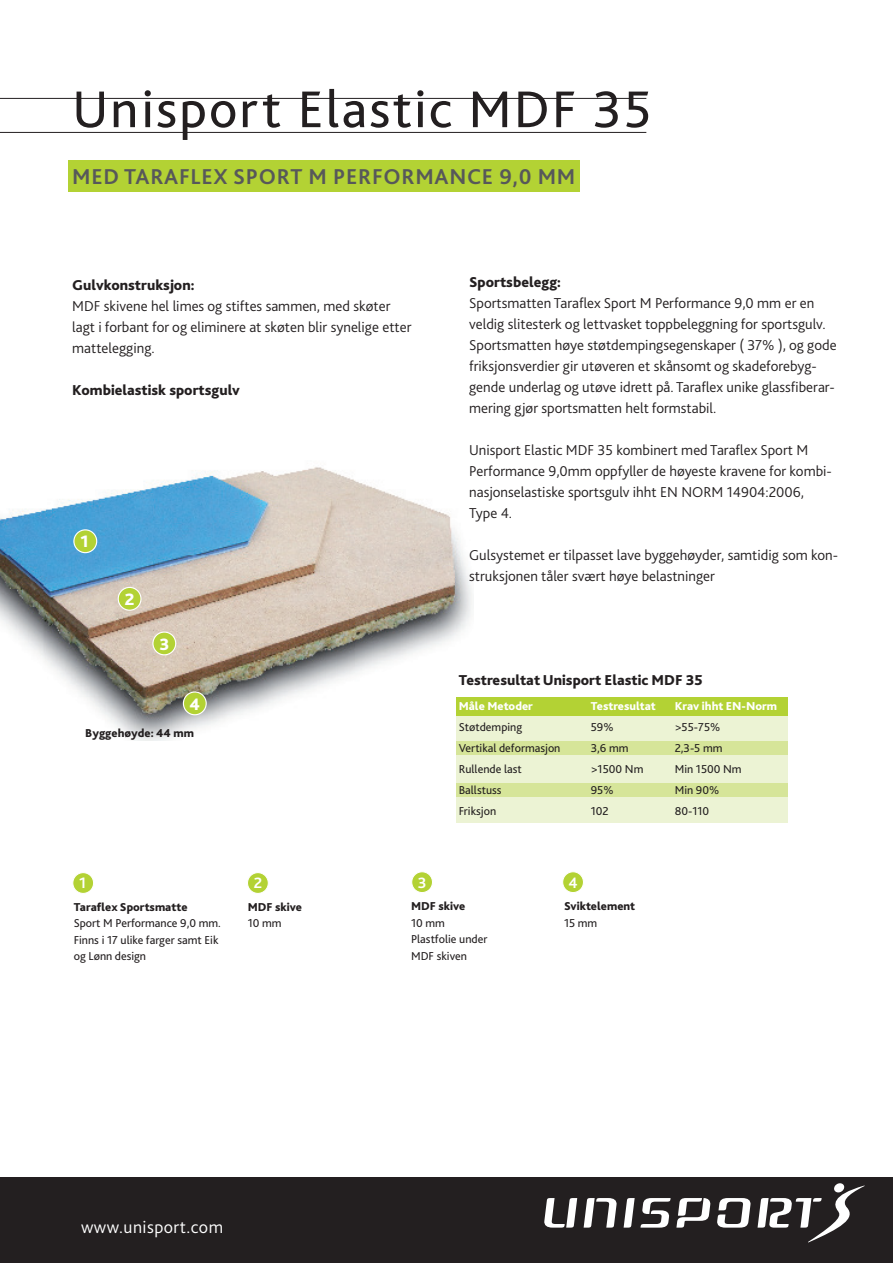
<style>
.page{position:relative;width:893px;height:1263px;background:#fff}
.page>*{position:absolute;margin:0;border:0;box-sizing:border-box;transform-origin:0 0}
.t1{font:54px "Bliss 2";letter-spacing:.04em;color:#231f20}
.t2{font:700 22.5px "Bliss 2";letter-spacing:.03em;color:#57585a}
.t3{font:300 18px "Bliss 2";letter-spacing:.025em;color:#fff}
.text{font:800 17.25px "Bliss 2";color:#fff}
.text-2{font:700 15.75px "Bliss 2";color:#fff}
.text-3{font:300 15px/21px "Bliss 2";color:#231f20}
.text-4{font:800 15px "Bliss 2";color:#231f20}
.text-5{font:12px "Bliss 2";color:#231f20}
.text-6{font:800 12px "Bliss 2";color:#231f20}
.text-7{font:800 12px "Bliss 2";color:#fff}
.Rubrik3{font:800 12px "Bliss 2";color:#231f20}
.s1{font-weight:800}
</style>
<div class="page">
<img style="left:0;top:467px;width:472px;height:274px">
<div style="left:68px;top:161px;width:512px;height:31px;background:#b3d234"></div>
<div style="left:74px;top:530px;width:23px;height:23px;background:#b3d234;border-radius:50%"></div>
<div style="left:73px;top:529px;width:24px;height:24px;border:1px solid #fff;border-radius:50%"></div>
<div style="left:118px;top:587px;width:23px;height:23px;background:#b3d234;border-radius:50%"></div>
<div style="left:118px;top:587px;width:24px;height:24px;border:1px solid #fff;border-radius:50%"></div>
<div style="left:153px;top:632px;width:23px;height:23px;background:#b3d234;border-radius:50%"></div>
<div style="left:152px;top:631px;width:24px;height:24px;border:1px solid #fff;border-radius:50%"></div>
<div style="left:73px;top:873px;width:21px;height:20px;background:#b3d234;border-radius:50%"></div>
<div style="left:72px;top:872px;width:22px;height:22px;border:1px solid #fff;border-radius:50%"></div>
<div style="left:247px;top:873px;width:21px;height:20px;background:#b3d234;border-radius:50%"></div>
<div style="left:247px;top:872px;width:22px;height:22px;border:1px solid #fff;border-radius:50%"></div>
<div style="left:412px;top:872px;width:20px;height:20px;background:#b3d234;border-radius:50%"></div>
<div style="left:411px;top:871px;width:22px;height:22px;border:1px solid #fff;border-radius:50%"></div>
<div style="left:0;top:1178px;width:893px;height:85px;background:#231f20"></div>
<svg style="left:544px;top:1183px;width:321px;height:59px"></svg>
<hr style="left:0;top:98px;width:646px;height:1px;background:#231f20">
<hr style="left:0;top:132px;width:646px;height:1px;background:#231f20">
<div style="left:456px;top:713px;width:331px;height:109px;background:#ecf3d4"></div>
<div style="left:456px;top:741px;width:331px;height:14px;background:#d6e599"></div>
<div style="left:456px;top:783px;width:331px;height:14px;background:#d6e599"></div>
<div style="left:456px;top:697px;width:331px;height:18px;background:#b3d234"></div>
<div style="left:563px;top:872px;width:20px;height:20px;background:#b3d234;border-radius:50%"></div>
<div style="left:562px;top:871px;width:22px;height:22px;border:1px solid #fff;border-radius:50%"></div>
<div style="left:183px;top:692px;width:23px;height:23px;background:#b3d234;border-radius:50%"></div>
<div style="left:183px;top:691px;width:24px;height:24px;border:1px solid #fff;border-radius:50%"></div>
<p class="t1" style="left:72px;top:76px;width:581px">Unisport Elastic MDF 35</p>
<p class="t2" style="left:72px;top:163px;width:505px">MED TARAFLEX SPORT M PERFORMANCE 9,0 MM</p>
<p class="text-3" style="left:72px;top:274px;width:341px"><span class="s1">Gulvkonstruksjon:<br></span>MDF skivene hel limes og stiftes sammen, med skøter lagt i forbant for og eliminere at skøten blir synelige etter mattelegging.</p>
<p class="text-4" style="left:72px;top:381px;width:169px">Kombielastisk sportsgulv</p>
<p class="text" style="left:81px;top:531px;width:10px">1</p>
<p class="text" style="left:125px;top:588px;width:11px">2</p>
<p class="text" style="left:159px;top:633px;width:11px">3</p>
<p class="text" style="left:190px;top:693px;width:12px">4</p>
<p class="Rubrik3" style="left:85px;top:725px;width:110px">Byggehøyde: 44 mm</p>
<p class="text-2" style="left:79px;top:873px;width:9px">1</p>
<p class="text-2" style="left:254px;top:873px;width:10px">2</p>
<p class="text-2" style="left:418px;top:872px;width:10px">3</p>
<p class="text-4" style="left:469px;top:273px;width:93px">Sportsbelegg:</p>
<p class="text-3" style="left:469px;top:292px;width:369px">Sportsmatten Taraflex Sport M Performance 9,0 mm er en veldig slitesterk og lettvasket toppbeleggning for sportsgulv.<br>Sportsmatten høye støtdempingsegenskaper ( 37% ), og gode friksjonsverdier gir utøveren et skånsomt og skadeforebyg&shy;gende underlag og utøve idrett på. Taraflex unike glassfiberar&shy;mering gjør sportsmatten helt formstabil.</p>
<p class="text-3" style="left:469px;top:439px;width:364px">Unisport Elastic MDF 35 kombinert med Taraflex Sport M Performance 9,0mm oppfyller de høyeste kravene for kombi&shy;nasjonselastiske sportsgulv ihht EN NORM 14904:2006, Type 4.</p>
<p class="text-3" style="left:469px;top:544px;width:371px">Gulsystemet er tilpasset lave byggehøyder, samtidig som kon&shy;struksjonen tåler svært høye belastninger</p>
<p class="text-4" style="left:459px;top:670px;width:245px">Testresultat Unisport Elastic MDF 35</p>
<p class="text-7" style="left:459px;top:699px;width:76px">Måle Metoder</p>
<p class="text-7" style="left:591px;top:699px;width:67px">Testresultat</p>
<p class="text-7" style="left:675px;top:699px;width:104px">Krav ihht EN-Norm</p>
<p class="text-5" style="left:459px;top:720px;width:65px">Støtdemping</p>
<p class="text-5" style="left:591px;top:720px;width:24px">59%</p>
<p class="text-5" style="left:675px;top:720px;width:47px">&gt;55-75%</p>
<p class="text-5" style="left:459px;top:741px;width:103px">Vertikal deformasjon</p>
<p class="text-5" style="left:591px;top:741px;width:39px">3,6 mm</p>
<p class="text-5" style="left:675px;top:741px;width:49px">2,3-5 mm</p>
<p class="text-5" style="left:459px;top:762px;width:65px">Rullende last</p>
<p class="text-5" style="left:591px;top:762px;width:54px">&gt;1500 Nm</p>
<p class="text-5" style="left:675px;top:762px;width:69px">Min 1500 Nm</p>
<p class="text-5" style="left:459px;top:783px;width:44px">Ballstuss</p>
<p class="text-5" style="left:591px;top:783px;width:24px">95%</p>
<p class="text-5" style="left:675px;top:783px;width:46px">Min 90%</p>
<p class="text-5" style="left:459px;top:804px;width:39px">Friksjon</p>
<p class="text-5" style="left:591px;top:804px;width:19px">102</p>
<p class="text-5" style="left:675px;top:804px;width:36px">80-110</p>
<p class="text-2" style="left:569px;top:872px;width:11px">4</p>
<p class="text-6" style="left:74px;top:899px;width:115px">Taraflex Sportsmatte</p>
<p class="text-5" style="left:74px;top:916px;width:149px">Sport M Performance 9,0 mm.</p>
<p class="text-5" style="left:74px;top:932px;width:146px">Finns i 17 ulike farger samt Eik</p>
<p class="text-5" style="left:74px;top:949px;width:74px">og Lønn design</p>
<p class="text-6" style="left:248px;top:899px;width:56px">MDF skive</p>
<p class="text-5" style="left:248px;top:916px;width:35px">10 mm</p>
<p class="t3" style="left:81px;top:1216px;width:144px">www.unisport.com</p>
<p class="text-6" style="left:411px;top:899px;width:56px">MDF skive</p>
<p class="text-5" style="left:411px;top:915px;width:35px">10 mm</p>
<p class="text-5" style="left:411px;top:932px;width:78px">Plastfolie under</p>
<p class="text-5" style="left:411px;top:948px;width:57px">MDF skiven</p>
<p class="text-6" style="left:564px;top:899px;width:73px">Sviktelement</p>
<p class="text-5" style="left:564px;top:915px;width:35px">15 mm</p>
</div>
